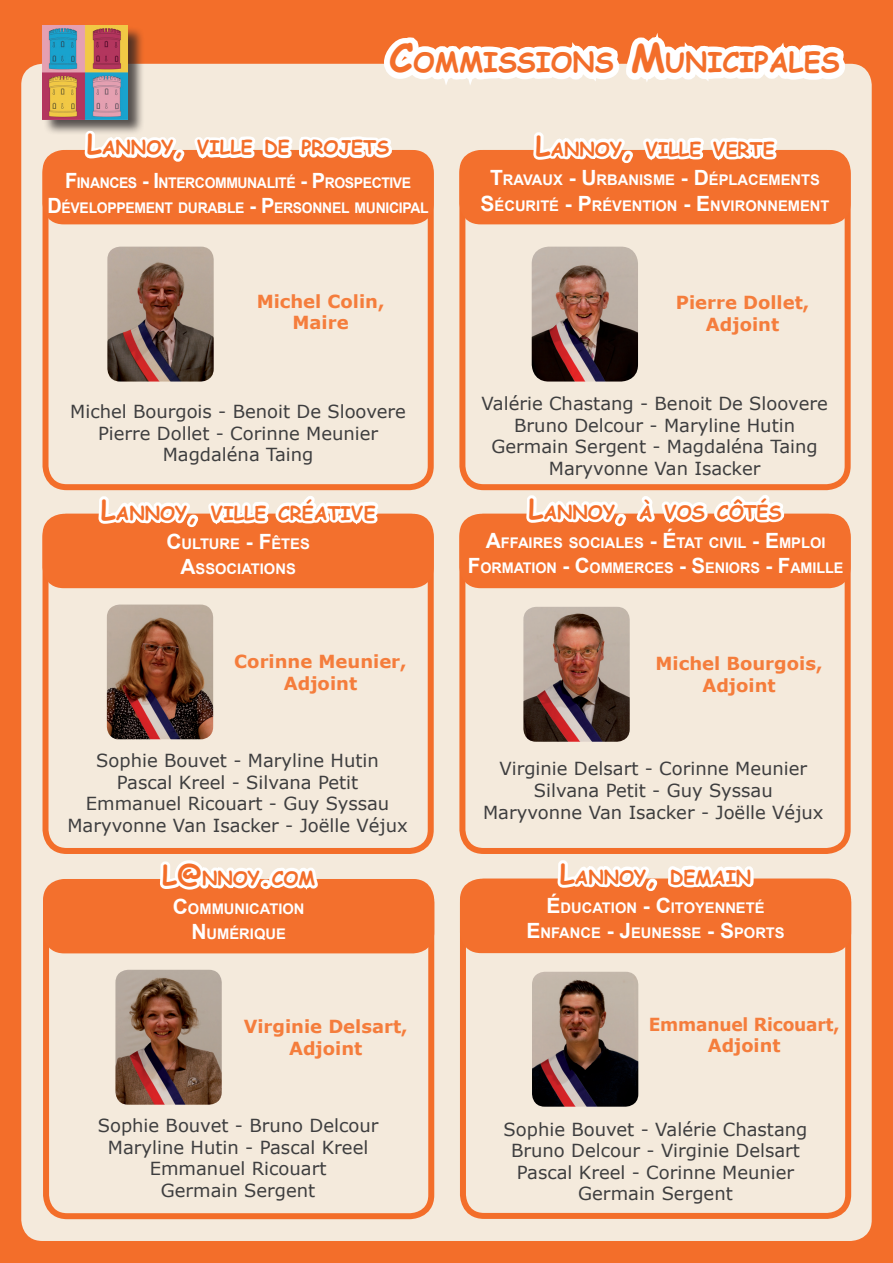
<style>
.page{position:relative;width:893px;height:1263px;background:#f36e2a}
.page>*{position:absolute;margin:0;border:0;box-sizing:border-box;transform-origin:0 0}
.t1{font:700 27.3px "Comic Sans MS";color:#f36e2a}
.t2{font:700 18.9px "Comic Sans MS";color:#f36e2a}
.t3{font:18px/21.6px "Verdana";color:#3e3e3f;text-align:center}
.t4{font:700 18px/21.6px "Verdana";color:#f47d3c;text-align:center}
.t5{font:700 18px/21.6px "Verdana";color:#f47d3c;text-align:center;scale:.95 1}
.t6{font:700 14.7px/25.2px "Arial";color:#fff;text-align:center}
.t7{font:700 14.7px/25.2px "Arial";letter-spacing:-.025em;color:#fff;text-align:center;scale:.95 1}
.s1{font-size:39px}
.s2{font-size:27px}
.s3{font-size:21px}
</style>
<div class="page">
<div style="left:21px;top:64px;width:851px;height:1177px;background:#f4eadc;border-radius:21px"></div>
<div style="left:43px;top:26px;width:101px;height:110px;background:#231f20;opacity:.75"></div>
<img style="left:43px;top:26px;width:37px;height:93px">
<img style="left:107px;top:354px;width:107px;height:28px">
<img style="left:532px;top:354px;width:106px;height:28px">
<img style="left:523px;top:607px;width:107px;height:135px">
<img style="left:107px;top:718px;width:106px;height:21px">
<img style="left:115px;top:970px;width:107px;height:135px">
<img style="left:532px;top:972px;width:106px;height:135px">
<div style="left:459px;top:150px;width:392px;height:340px;border:6px solid #f36e2a;border-radius:21px"></div>
<div style="left:43px;top:150px;width:391px;height:340px;border:6px solid #f36e2a;border-radius:21px"></div>
<div style="left:43px;top:514px;width:391px;height:340px;border:6px solid #f36e2a;border-radius:21px"></div>
<div style="left:459px;top:514px;width:392px;height:340px;border:6px solid #f36e2a;border-radius:21px"></div>
<div style="left:43px;top:879px;width:391px;height:340px;border:6px solid #f36e2a;border-radius:21px"></div>
<div style="left:460px;top:879px;width:391px;height:340px;border:6px solid #f36e2a;border-radius:21px"></div>
<div style="left:43px;top:150px;width:391px;height:74px;background:#f3702d;border-radius:21px"></div>
<div style="left:43px;top:879px;width:391px;height:74px;background:#f3702d;border-radius:21px"></div>
<div style="left:43px;top:514px;width:391px;height:74px;background:#f3702d;border-radius:21px"></div>
<div style="left:460px;top:879px;width:391px;height:74px;background:#f3702d;border-radius:21px"></div>
<div style="left:459px;top:514px;width:392px;height:74px;background:#f3702d;border-radius:21px"></div>
<svg style="left:80px;top:25px;width:773px;height:329px"></svg>
<svg style="left:522px;top:489px;width:266px;height:38px"></svg>
<svg style="left:553px;top:851px;width:204px;height:40px"></svg>
<svg style="left:94px;top:490px;width:289px;height:228px"></svg>
<svg style="left:155px;top:852px;width:168px;height:38px"></svg>
<h1 class="t1" style="left:389px;top:42px;width:452px"><span class="s1">C</span>OMMISSIONS <span class="s1">M</span>UNICIPALES</h1>
<p class="t2" style="left:87px;top:133px;width:304px"><span class="s2">L</span>ANNOY<span class="s2">,</span> VILLE DE PROJETS</p>
<p class="t2" style="left:536px;top:135px;width:240px"><span class="s2">L</span>ANNOY<span class="s2">,</span> VILLE VERTE</p>
<p class="t7" style="left:48px;top:171px;width:403px"><span class="s3">F</span>INANCES <span class="s3">- I</span> NTERCOMMUNALITÉ <span class="s3">- P</span>ROSPECTIVE<br><span class="s3">D</span>ÉVELOPPEMENT DURABLE <span class="s3">- P</span>ERSONNEL MUNICIPAL</p>
<p class="t6" style="left:481px;top:168px;width:350px"><span class="s3">T</span>RAVAUX <span class="s3">- U</span> RBANISME <span class="s3">- D</span>ÉPLACEMENTS<br><span class="s3">S</span>ÉCURITÉ <span class="s3">- P</span>RÉVENTION <span class="s3">- E</span> NVIRONNEMENT</p>
<p class="t4" style="left:257px;top:290px;width:129px">Michel Colin,<br>Maire</p>
<p class="t4" style="left:676px;top:291px;width:135px">Pierre Dollet,<br>Adjoint</p>
<p class="t3" style="left:70px;top:400px;width:337px">Michel Bourgois - Benoit De Sloovere<br>Pierre Dollet - Corinne Meunier<br>Magdaléna Taing</p>
<p class="t2" style="left:101px;top:499px;width:276px"><span class="s2">L</span>ANNOY<span class="s2">,</span> VILLE CRÉATIVE</p>
<p class="t6" style="left:166px;top:531px;width:145px"><span class="s3">C</span>ULTURE <span class="s3">- F</span>ÊTES<br><span class="s3">A</span>SSOCIATIONS</p>
<p class="t4" style="left:234px;top:650px;width:174px">Corinne Meunier,<br>Adjoint</p>
<p class="t3" style="left:67px;top:749px;width:342px">Sophie Bouvet - Maryline Hutin<br>Pascal Kreel - Silvana Petit<br>Emmanuel Ricouart - Guy Syssau<br>Maryvonne Van Isacker - Joëlle Véjux</p>
<p class="t2" style="left:162px;top:864px;width:155px"><span class="s2">L@</span>NNOY<span class="s2">.</span>COM</p>
<p class="t6" style="left:173px;top:897px;width:133px"><span class="s3">C</span>OMMUNICATION<br><span class="s3">N</span> UMÉRIQUE</p>
<p class="t4" style="left:244px;top:1015px;width:166px">Virginie Delsart,<br>Adjoint</p>
<p class="t3" style="left:98px;top:1114px;width:282px">Sophie Bouvet - Bruno Delcour<br>Maryline Hutin - Pascal Kreel<br>Emmanuel Ricouart<br>Germain Sergent</p>
<p class="t3" style="left:481px;top:392px;width:348px">Valérie Chastang - Benoit De Sloovere<br>Bruno Delcour - Maryline Hutin<br>Germain Sergent - Magdaléna Taing<br>Maryvonne Van Isacker</p>
<p class="t2" style="left:529px;top:498px;width:254px"><span class="s2">L</span>ANNOY<span class="s2">,</span> À VOS CÔTÉS</p>
<p class="t6" style="left:468px;top:530px;width:377px"><span class="s3">A</span>FFAIRES SOCIALES <span class="s3">-</span> <span class="s3">É</span>TAT CIVIL <span class="s3">- E</span> MPLOI<br><span class="s3">F</span>ORMATION <span class="s3">- C</span>OMMERCES <span class="s3">- S</span>ENIORS <span class="s3">- F</span>AMILLE</p>
<p class="t4" style="left:655px;top:652px;width:169px">Michel Bourgois,<br>Adjoint</p>
<p class="t3" style="left:483px;top:757px;width:342px">Virginie Delsart - Corinne Meunier<br>Silvana Petit - Guy Syssau<br>Maryvonne Van Isacker - Joëlle Véjux</p>
<p class="t2" style="left:560px;top:863px;width:193px"><span class="s2">L</span>ANNOY<span class="s2">,</span> DEMAIN</p>
<p class="t6" style="left:526px;top:895px;width:260px"><span class="s3">É</span>DUCATION <span class="s3">- C</span>ITOYENNETÉ<br><span class="s3">E</span>NFANCE <span class="s3">- J</span>EUNESSE <span class="s3">- S</span>PORTS</p>
<p class="t5" style="left:649px;top:1013px;width:202px">Emmanuel Ricouart,<br>Adjoint</p>
<p class="t3" style="left:504px;top:1118px;width:305px">Sophie Bouvet - Valérie Chastang<br>Bruno Delcour - Virginie Delsart<br>Pascal Kreel - Corinne Meunier<br>Germain Sergent</p>
</div>
